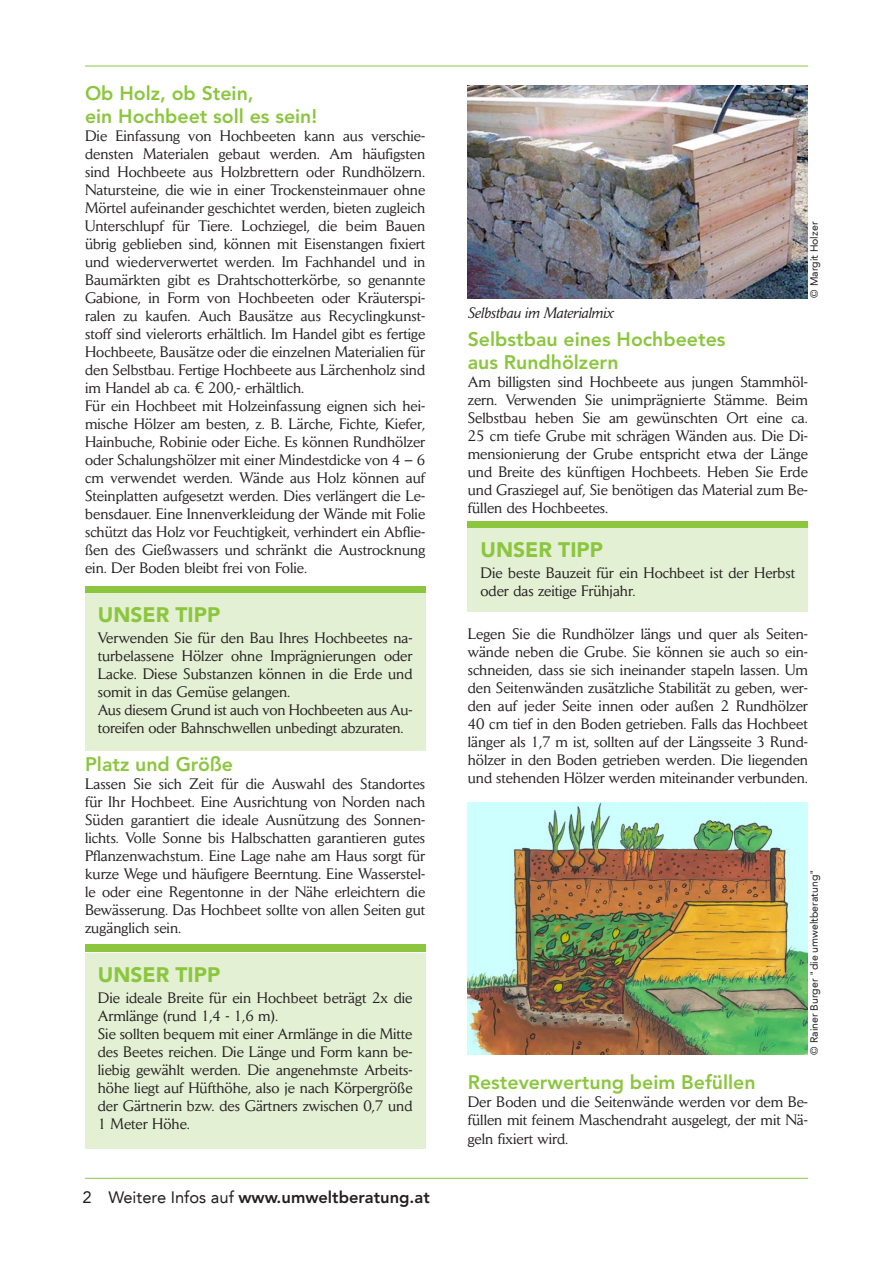
<style>
.page{position:relative;width:893px;height:1263px;background:#fff}
.page>*{position:absolute;margin:0;border:0;box-sizing:border-box;transform-origin:0 0}
.dieumweltberatung{font:900 21px "Avenir LT";color:#8bc63e}
.t1{font:800 19.5px "Avenir LT Std";color:#8bc63e}
.t2{font:800 16.5px "Avenir LT Std";color:#231f20}
.t3{font:16.5px "Avenir LT";color:#231f20}
.dieumweltberatung-2{font:15px/18px "Daily News BQ";color:#231f20;text-align:justify}
.t4{font:italic 15px "Daily News BQ";color:#231f20}
.t5{font:10.5px "Avenir LT";color:#231f20}
.s1{font-family:"Avenir LT";font-weight:400}
</style>
<div class="page">
<hr style="left:85px;top:66px;width:723px;height:1px;background:#8bc63e">
<hr style="left:85px;top:1178px;width:723px;height:1px;background:#8bc63e">
<img style="left:468px;top:85px;width:340px;height:213px">
<img style="left:468px;top:803px;width:340px;height:251px">
<div style="left:85px;top:586px;width:340px;height:7px;background:#8bc63e"></div>
<div style="left:85px;top:593px;width:340px;height:158px;background:#e4f0d4"></div>
<div style="left:85px;top:945px;width:340px;height:7px;background:#8bc63e"></div>
<div style="left:85px;top:953px;width:340px;height:195px;background:#e4f0d4"></div>
<div style="left:468px;top:521px;width:340px;height:7px;background:#8bc63e"></div>
<div style="left:468px;top:528px;width:340px;height:83px;background:#e4f0d4"></div>
<p class="t1" style="left:85px;top:81px;width:170px">Ob Holz, ob Stein,</p>
<p class="t1" style="left:85px;top:105px;width:234px">ein Hochbeet soll es sein!</p>
<p class="dieumweltberatung-2" style="left:85px;top:127px;width:342px">Die Einfassung von Hochbeeten kann aus verschie&shy;densten Materialen gebaut werden. Am häufigsten sind Hochbeete aus Holzbrettern oder Rundhölzern.<br>Natursteine, die wie in einer Trockensteinmauer ohne Mörtel aufeinander geschichtet werden, bieten zugleich Unterschlupf für Tiere. Lochziegel, die beim Bauen übrig geblieben sind, können mit Eisenstangen fixiert und wiederverwertet werden. Im Fachhandel und in Baumärkten gibt es Drahtschotterkörbe, so genannte Gabione, in Form von Hochbeeten oder Kräuterspi&shy;ralen zu kaufen. Auch Bausätze aus Recyclingkunst&shy;stoff sind vielerorts erhältlich. Im Handel gibt es fertige Hochbeete, Bausätze oder die einzelnen Materialien für den Selbstbau. Fertige Hochbeete aus Lärchenholz sind im Handel ab ca. € 200,- erhältlich.</p>
<p class="dieumweltberatung-2" style="left:85px;top:397px;width:342px">Für ein Hochbeet mit Holzeinfassung eignen sich hei&shy;mische Hölzer am besten, z. B. Lärche, Fichte, Kiefer, Hainbuche, Robinie oder Eiche. Es können Rundhölzer oder Schalungshölzer mit einer Mindestdicke von 4 – 6 cm verwendet werden. Wände aus Holz können auf Steinplatten aufgesetzt werden. Dies verlängert die Le&shy;bensdauer. Eine Innenverkleidung der Wände mit Folie schützt das Holz vor Feuchtigkeit, verhindert ein Abflie&shy;ßen des Gießwassers und schränkt die Austrocknung ein. Der Boden bleibt frei von Folie.</p>
<p class="dieumweltberatung" style="left:98px;top:602px;width:124px">UNSER TIPP</p>
<p class="dieumweltberatung-2" style="left:98px;top:628px;width:316px">Verwenden Sie für den Bau Ihres Hochbeetes na&shy;turbelassene Hölzer ohne Imprägnierungen oder Lacke. Diese Substanzen können in die Erde und somit in das Gemüse gelangen.</p>
<p class="dieumweltberatung-2" style="left:98px;top:700px;width:316px">Aus diesem Grund ist auch von Hochbeeten aus Au&shy;toreifen oder Bahnschwellen unbedingt abzuraten.</p>
<p class="t1" style="left:85px;top:753px;width:150px">Platz und Größe</p>
<p class="dieumweltberatung-2" style="left:85px;top:775px;width:342px">Lassen Sie sich Zeit für die Auswahl des Standortes für Ihr Hochbeet. Eine Ausrichtung von Norden nach Süden garantiert die ideale Ausnützung des Sonnen&shy;lichts. Volle Sonne bis Halbschatten garantieren gutes Pflanzenwachstum. Eine Lage nahe am Haus sorgt für kurze Wege und häufigere Beerntung. Eine Wasserstel&shy;le oder eine Regentonne in der Nähe erleichtern die Bewässerung. Das Hochbeet sollte von allen Seiten gut zugänglich sein.</p>
<p class="dieumweltberatung" style="left:98px;top:961px;width:124px">UNSER TIPP</p>
<p class="dieumweltberatung-2" style="left:98px;top:988px;width:316px">Die ideale Breite für ein Hochbeet beträgt 2x die<br>Armlänge (rund 1,4 - 1,6 m).</p>
<p class="dieumweltberatung-2" style="left:98px;top:1024px;width:316px">Sie sollten bequem mit einer Armlänge in die Mitte des Beetes reichen. Die Länge und Form kann be&shy;liebig gewählt werden. Die angenehmste Arbeits&shy;höhe liegt auf Hüfthöhe, also je nach Körpergröße der Gärtnerin bzw. des Gärtners zwischen 0,7 und 1 Meter Höhe.</p>
<p class="t3" style="left:83px;top:1188px;width:11px">2</p>
<p class="t2" style="left:108px;top:1188px;width:323px"><span class="s1">Weitere Infos auf</span> www.umweltberatung.at</p>
<p class="t4" style="left:468px;top:304px;width:147px">Selbstbau im Materialmix</p>
<p class="t5" style="left:808px;top:298px;width:77px;rotate:-90deg">© Margit Holzer</p>
<p class="t1" style="left:468px;top:328px;width:259px">Selbstbau eines Hochbeetes</p>
<p class="t1" style="left:468px;top:351px;width:152px">aus Rundhölzern</p>
<p class="dieumweltberatung-2" style="left:468px;top:373px;width:342px">Am billigsten sind Hochbeete aus jungen Stammhöl&shy;zern. Verwenden Sie unimprägnierte Stämme. Beim Selbstbau heben Sie am gewünschten Ort eine ca.<br>25 cm tiefe Grube mit schrägen Wänden aus. Die Di&shy;mensionierung der Grube entspricht etwa der Länge und Breite des künftigen Hochbeets. Heben Sie Erde und Grasziegel auf, Sie benötigen das Material zum Be&shy;füllen des Hochbeetes.</p>
<p class="dieumweltberatung" style="left:480px;top:537px;width:124px">UNSER TIPP</p>
<p class="dieumweltberatung-2" style="left:480px;top:563px;width:316px">Die beste Bauzeit für ein Hochbeet ist der Herbst oder das zeitige Frühjahr.</p>
<p class="dieumweltberatung-2" style="left:468px;top:625px;width:342px">Legen Sie die Rundhölzer längs und quer als Seiten&shy;wände neben die Grube. Sie können sie auch so ein&shy;schneiden, dass sie sich ineinander stapeln lassen. Um den Seitenwänden zusätzliche Stabilität zu geben, wer&shy;den auf jeder Seite innen oder außen 2 Rundhölzer 40 cm tief in den Boden getrieben. Falls das Hochbeet länger als 1,7 m ist, sollten auf der Längsseite 3 Rund&shy;hölzer in den Boden getrieben werden. Die liegenden und stehenden Hölzer werden miteinander verbunden.</p>
<p class="t5" style="left:808px;top:1054px;width:187px;rotate:-90deg">© Rainer Burger "die umweltberatung"</p>
<p class="t1" style="left:468px;top:1071px;width:289px">Resteverwertung beim Befüllen</p>
<p class="dieumweltberatung-2" style="left:468px;top:1093px;width:342px">Der Boden und die Seitenwände werden vor dem Be&shy;füllen mit feinem Maschendraht ausgelegt, der mit Nä&shy;geln fixiert wird.</p>
</div>
